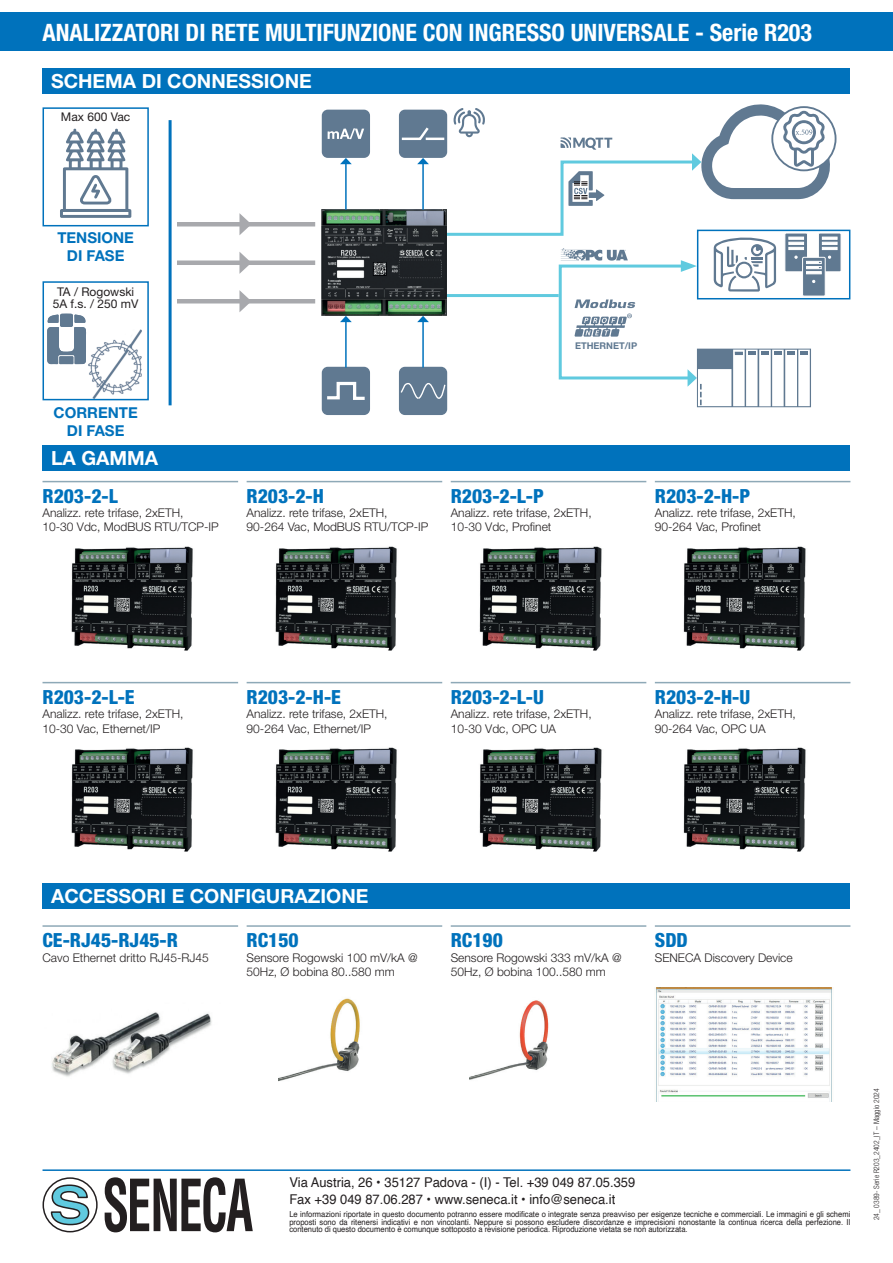
<style>
.page{position:relative;width:893px;height:1263px;background:#fff}
.page>*{position:absolute;margin:0;border:0;box-sizing:border-box;transform-origin:0 0}
.t1{font:700 condensed 24px "Helvetica Neue";color:#fff}
.t2{font:800 condensed 19.5px "Helvetica Neue";color:#0072bc}
.t3{font:700 19.5px "Helvetica Neue";color:#fff}
.t4{font:700 15px/18px "Helvetica Neue";color:#0072bc;text-align:center}
.t5{font:13.5px/16.2px "Helvetica";color:#231f20;scale:.96 1}
.t6{font:300 12px/14.4px "Helvetica Neue";color:#231f20}
.t7{font:12px/12px "Helvetica Neue";color:#231f20;text-align:center}
.t8{font:700 9.3px "Helvetica Neue";color:#607991}
.t9{font:8.25px/7.5px "Helvetica";color:#231f20;text-align:justify;scale:.92 1}
.t10{font:300 condensed 7.5px "Helvetica Neue";color:#231f20}
</style>
<div class="page">
<svg style="left:60px;top:129px;width:71px;height:89px"></svg>
<div style="left:43px;top:107px;width:106px;height:119px;border:2px solid #0072bc"></div>
<img style="left:86px;top:329px;width:56px;height:68px">
<svg style="left:47px;top:314px;width:39px;height:50px"></svg>
<div style="left:43px;top:281px;width:106px;height:119px;border:2px solid #0072bc"></div>
<svg style="left:105px;top:1177px;width:148px;height:55px"></svg>
<svg style="left:43px;top:1178px;width:54px;height:54px"></svg>
<div style="left:43px;top:1177px;width:55px;height:55px;border:1px solid #231f20;border-radius:50%"></div>
<svg style="left:50px;top:1184px;width:40px;height:42px"></svg>
<hr style="left:43px;top:1169px;width:807px;height:2px;background:#0072bc">
<div style="left:0;top:13px;width:893px;height:38px;background:#0072bc"></div>
<div style="left:43px;top:68px;width:807px;height:26px;background:#0072bc"></div>
<div style="left:43px;top:445px;width:807px;height:25px;background:#0072bc"></div>
<div style="left:43px;top:883px;width:807px;height:25px;background:#0072bc"></div>
<div style="left:399px;top:367px;width:48px;height:48px;background:#607991;border-radius:6px"></div>
<div style="left:322px;top:367px;width:48px;height:48px;background:#607991;border-radius:6px"></div>
<div style="left:322px;top:110px;width:48px;height:48px;background:#607991;border-radius:6px"></div>
<div style="left:697px;top:230px;width:153px;height:69px;border:2px solid #0072bc"></div>
<hr style="left:169px;top:120px;width:3px;height:285px;background:#0072bc">
<hr style="left:177px;top:222px;width:67px;height:4px;background:#a8a9ad">
<svg style="left:239px;top:213px;width:12px;height:22px"></svg>
<hr style="left:246px;top:222px;width:69px;height:4px;background:#a8a9ad">
<div style="left:177px;top:260px;width:67px;height:5px;background:#a8a9ad"></div>
<svg style="left:239px;top:252px;width:10px;height:22px"></svg>
<div style="left:246px;top:260px;width:69px;height:5px;background:#a8a9ad"></div>
<hr style="left:177px;top:299px;width:67px;height:4px;background:#a8a9ad">
<svg style="left:239px;top:290px;width:12px;height:22px"></svg>
<hr style="left:246px;top:299px;width:69px;height:4px;background:#a8a9ad">
<svg style="left:324px;top:104px;width:518px;height:303px"></svg>
<hr style="left:43px;top:481px;width:195px;height:1px;background:#8ea9b7">
<img style="left:71px;top:546px;width:122px;height:105px">
<hr style="left:43px;top:682px;width:195px;height:1px;background:#8ea9b7">
<img style="left:71px;top:747px;width:122px;height:105px">
<hr style="left:43px;top:925px;width:195px;height:2px;background:#8ea9b7">
<img style="left:51px;top:1012px;width:161px;height:65px">
<hr style="left:247px;top:481px;width:195px;height:1px;background:#8ea9b7">
<img style="left:275px;top:546px;width:122px;height:105px">
<hr style="left:247px;top:682px;width:195px;height:1px;background:#8ea9b7">
<img style="left:275px;top:747px;width:122px;height:105px">
<hr style="left:247px;top:925px;width:195px;height:2px;background:#8ea9b7">
<img style="left:279px;top:998px;width:81px;height:83px">
<hr style="left:451px;top:481px;width:195px;height:1px;background:#8ea9b7">
<img style="left:479px;top:546px;width:123px;height:105px">
<hr style="left:451px;top:682px;width:195px;height:1px;background:#8ea9b7">
<img style="left:479px;top:747px;width:123px;height:105px">
<hr style="left:451px;top:925px;width:195px;height:2px;background:#8ea9b7">
<img style="left:469px;top:1000px;width:80px;height:80px">
<hr style="left:655px;top:481px;width:195px;height:1px;background:#8ea9b7">
<img style="left:683px;top:546px;width:123px;height:105px">
<hr style="left:655px;top:682px;width:195px;height:1px;background:#8ea9b7">
<img style="left:683px;top:747px;width:123px;height:105px">
<hr style="left:655px;top:925px;width:195px;height:2px;background:#8ea9b7">
<img style="left:655px;top:987px;width:178px;height:114px">
<h1 class="t1" style="left:43px;top:18px;width:771px">ANALIZZATORI DI RETE MULTIFUNZIONE CON INGRESSO UNIVERSALE - Serie R203</h1>
<h2 class="t3" style="left:51px;top:69px;width:262px">SCHEMA DI CONNESSIONE</h2>
<p class="t7" style="left:61px;top:111px;width:71px">Max 600 Vac</p>
<p class="t4" style="left:57px;top:228px;width:78px">TENSIONE<br>DI FASE</p>
<p class="t7" style="left:53px;top:286px;width:87px">TA / Rogowski<br>5A f.s. / 250 mV</p>
<p class="t4" style="left:54px;top:403px;width:86px">CORRENTE<br>DI FASE</p>
<h2 class="t3" style="left:51px;top:446px;width:109px">LA GAMMA</h2>
<h2 class="t2" style="left:43px;top:484px;width:77px">R203-2-L</h2>
<p class="t6" style="left:43px;top:505px;width:178px">Analizz. rete trifase, 2xETH,<br>10-30 Vdc, ModBUS RTU/TCP-IP</p>
<p class="t8" style="left:575px;top:340px;width:64px">ETHERNET/IP</p>
<h2 class="t2" style="left:247px;top:484px;width:79px">R203-2-H</h2>
<p class="t6" style="left:247px;top:505px;width:183px">Analizz. rete trifase, 2xETH,<br>90-264 Vac, ModBUS RTU/TCP-IP</p>
<h2 class="t2" style="left:451px;top:484px;width:95px">R203-2-L-P</h2>
<p class="t6" style="left:451px;top:505px;width:142px">Analizz. rete trifase, 2xETH,<br>10-30 Vdc, Profinet</p>
<h2 class="t2" style="left:655px;top:484px;width:97px">R203-2-H-P</h2>
<p class="t6" style="left:655px;top:505px;width:142px">Analizz. rete trifase, 2xETH,<br>90-264 Vac, Profinet</p>
<h2 class="t2" style="left:43px;top:685px;width:94px">R203-2-L-E</h2>
<p class="t6" style="left:43px;top:706px;width:142px">Analizz. rete trifase, 2xETH,<br>10-30 Vac, Ethernet/IP</p>
<h2 class="t2" style="left:247px;top:685px;width:96px">R203-2-H-E</h2>
<p class="t6" style="left:247px;top:706px;width:142px">Analizz. rete trifase, 2xETH,<br>90-264 Vac, Ethernet/IP</p>
<h2 class="t2" style="left:451px;top:685px;width:95px">R203-2-L-U</h2>
<p class="t6" style="left:451px;top:706px;width:142px">Analizz. rete trifase, 2xETH,<br>10-30 Vdc, OPC UA</p>
<h2 class="t2" style="left:655px;top:685px;width:97px">R203-2-H-U</h2>
<p class="t6" style="left:655px;top:706px;width:142px">Analizz. rete trifase, 2xETH,<br>90-264 Vac, OPC UA</p>
<h2 class="t3" style="left:51px;top:884px;width:319px">ACCESSORI E CONFIGURAZIONE</h2>
<h2 class="t2" style="left:43px;top:928px;width:137px">CE-RJ45-RJ45-R</h2>
<p class="t6" style="left:43px;top:950px;width:168px">Cavo Ethernet dritto RJ45-RJ45</p>
<h2 class="t2" style="left:247px;top:928px;width:54px">RC150</h2>
<p class="t6" style="left:247px;top:950px;width:173px">Sensore Rogowski 100 mV/kA @<br>50Hz, Ø bobina 80..580 mm</p>
<h2 class="t2" style="left:451px;top:928px;width:54px">RC190</h2>
<p class="t6" style="left:451px;top:950px;width:173px">Sensore Rogowski 333 mV/kA @<br>50Hz, Ø bobina 100..580 mm</p>
<h2 class="t2" style="left:655px;top:928px;width:34px">SDD</h2>
<p class="t6" style="left:655px;top:950px;width:139px">SENECA Discovery Device</p>
<p class="t5" style="left:289px;top:1175px;width:362px">Via Austria, 26 • 35127 Padova - (I) - Tel. +39 049 87.05.359<br>Fax +39 049 87.06.287 • www.seneca.it • info@seneca.it</p>
<p class="t9" style="left:289px;top:1211px;width:611px">Le informazioni riportate in questo documento potranno essere modificate o integrate senza preavviso per esigenze tecniche e commerciali. Le immagini e gli schemi proposti sono da ritenersi indicativi e non vincolanti. Neppure si possono escludere discordanze e imprecisioni nonostante la continua ricerca della perfezione. Il contenuto di questo documento è comunque sottoposto a revisione periodica. Riproduzione vietata se non autorizzata.</p>
<p class="t10" style="left:872px;top:1220px;width:134px;rotate:-90deg">24_ 0389- Serie R203_2402_IT – Maggio 2024</p>
</div>
